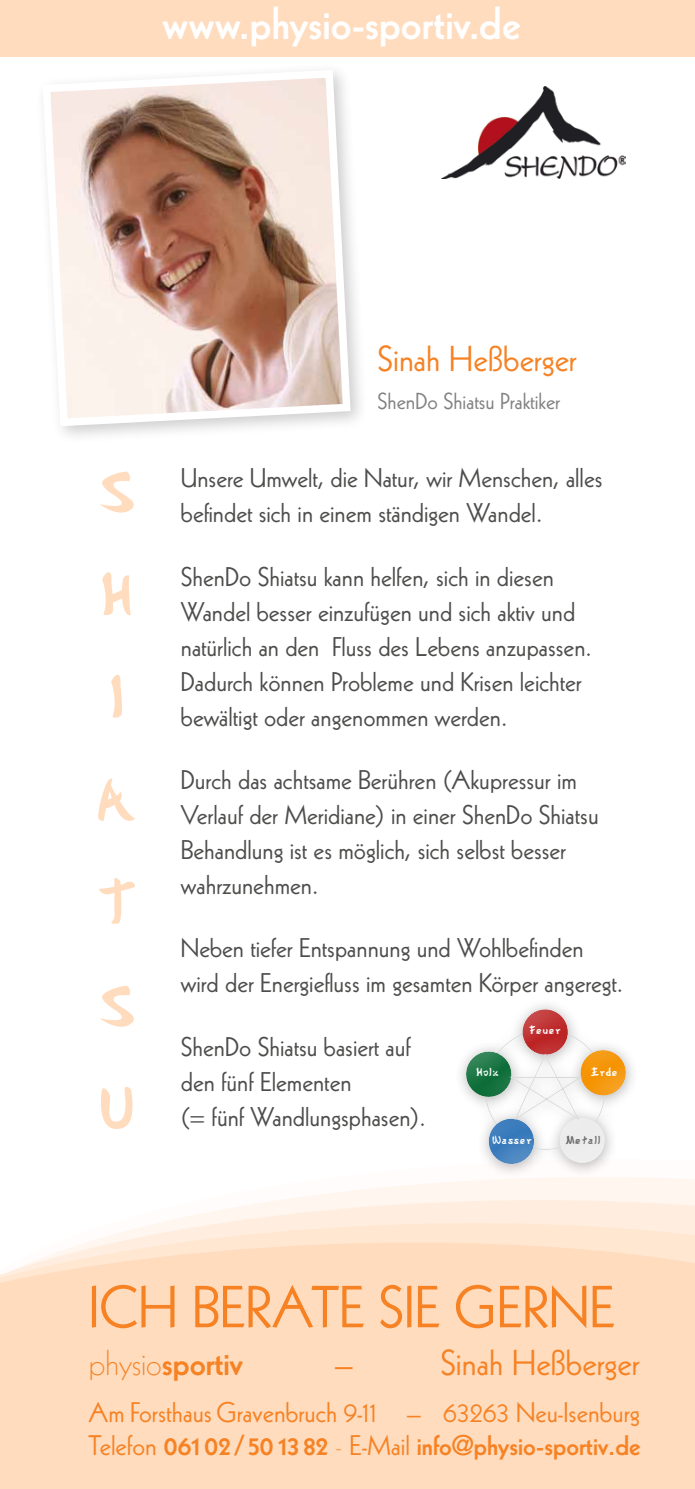
<style>
.page{position:relative;width:695px;height:1489px;background:#fff}
.page>*{position:absolute;margin:0;border:0;box-sizing:border-box;transform-origin:0 0}
.t1{font:59px/102.8px "Gyosho";color:#ffdcbe}
.t2{font:57.5px "Kabel LT Std";color:#f68224}
.t3{font:800 45px "Kabel LT Std";letter-spacing:.005em;color:#fff}
.t4{font:35px "Kabel LT Std";color:#f68224}
.t5{font:800 35px "Kabel LT Std";color:#f68224}
.t6{font:27.5px/32.5px "Kabel LT Std";color:#f68224}
.t7{font:26.25px/35px "Kabel LT Std";color:#4d4d4c}
.t8{font:22.5px "Kabel LT Std";color:#818181}
.t9{font:11.5px "Gyosho";color:#fff}
.t10{font:11.5px "Gyosho";color:#676767}
.s1{font-weight:300}
.s2{font-weight:800}
</style>
<div class="page">
<svg style="left:371px;top:1177px;width:323px;height:12px;fill:#fff6ef"></svg>
<svg style="left:212px;top:1189px;width:482px;height:23px;fill:#fff6ef"></svg>
<svg style="left:128px;top:1212px;width:566px;height:19px;fill:#ffeedf"></svg>
<svg style="left:0;top:1231px;width:694px;height:126px;background:#ffdec3"></svg>
<div style="left:35px;top:62px;width:334px;height:382px;background:#000;opacity:.2"></div>
<svg style="left:39px;top:66px;width:315px;height:364px"></svg>
<img style="left:441px;top:87px;width:184px;height:92px">
<div style="left:0;top:1357px;width:694px;height:131px;background:#ffdcbe"></div>
<div style="left:454px;top:997px;width:185px;height:181px;background:#000;opacity:.3"></div>
<div style="left:463px;top:994px;width:163px;height:174px;background:#fff;opacity:.62"></div>
<div style="left:0;top:0;width:694px;height:57px;background:#ffdcbe"></div>
<h3 class="t3" style="left:163px;top:-3px;width:359px">www.physio-sportiv.de</h3>
<h1 class="t1" style="left:95px;top:441px;width:43px">S h<br>I<br>A<br>T<br>S<br>U</h1>
<h3 class="t4" style="left:377px;top:338px;width:200px">Sinah Heßberger</h3>
<p class="t8" style="left:377px;top:388px;width:184px">ShenDo Shiatsu Praktiker</p>
<p class="t7" style="left:181px;top:460px;width:423px">Unsere Umwelt, die Natur, wir Menschen, alles befindet sich in einem ständigen Wandel.</p>
<p class="t7" style="left:181px;top:559px;width:412px">ShenDo Shiatsu kann helfen, sich in diesen Wandel besser einzufügen und sich aktiv und natürlich an den Fluss des Lebens anzupassen.<br>Dadurch können Probleme und Krisen leichter bewältigt oder angenommen werden.</p>
<p class="t7" style="left:181px;top:762px;width:419px">Durch das achtsame Berühren (Akupressur im Verlauf der Meridiane) in einer ShenDo Shiatsu Behandlung ist es möglich, sich selbst besser wahrzunehmen.</p>
<p class="t7" style="left:181px;top:930px;width:444px">Neben tiefer Entspannung und Wohlbefinden wird der Energiefluss im gesamten Körper angeregt.</p>
<p class="t7" style="left:181px;top:1029px;width:246px">ShenDo Shiatsu basiert auf den fünf Elementen<br>(= fünf Wandlungsphasen).</p>
<p class="t9" style="left:528px;top:1022px;width:34px">Feuer</p>
<p class="t9" style="left:476px;top:1064px;width:24px">Holz</p>
<p class="t9" style="left:590px;top:1064px;width:29px">Erde</p>
<p class="t9" style="left:492px;top:1132px;width:42px">Wasser</p>
<p class="t10" style="left:565px;top:1132px;width:37px">Metall</p>
<h2 class="t2" style="left:89px;top:1273px;width:492px">ICH berate Sie gerne</h2>
<h3 class="t5" style="left:89px;top:1341px;width:156px"><span class="s1">physio</span>sportiv</h3>
<h3 class="t4" style="left:440px;top:1341px;width:200px">Sinah Heßberger</h3>
<p class="t6" style="left:89px;top:1396px;width:553px">Am Forsthaus Gravenbruch 9-11 – 63263 Neu-Isenburg<br>Telefon <span class="s2">061 02 / 50 13 82</span> <span class="s1">-</span> E-Mail <span class="s2">info@physio-sportiv.de</span></p>
<h3 class="t4" style="left:335px;top:1341px;width:19px">–</h3>
</div>
